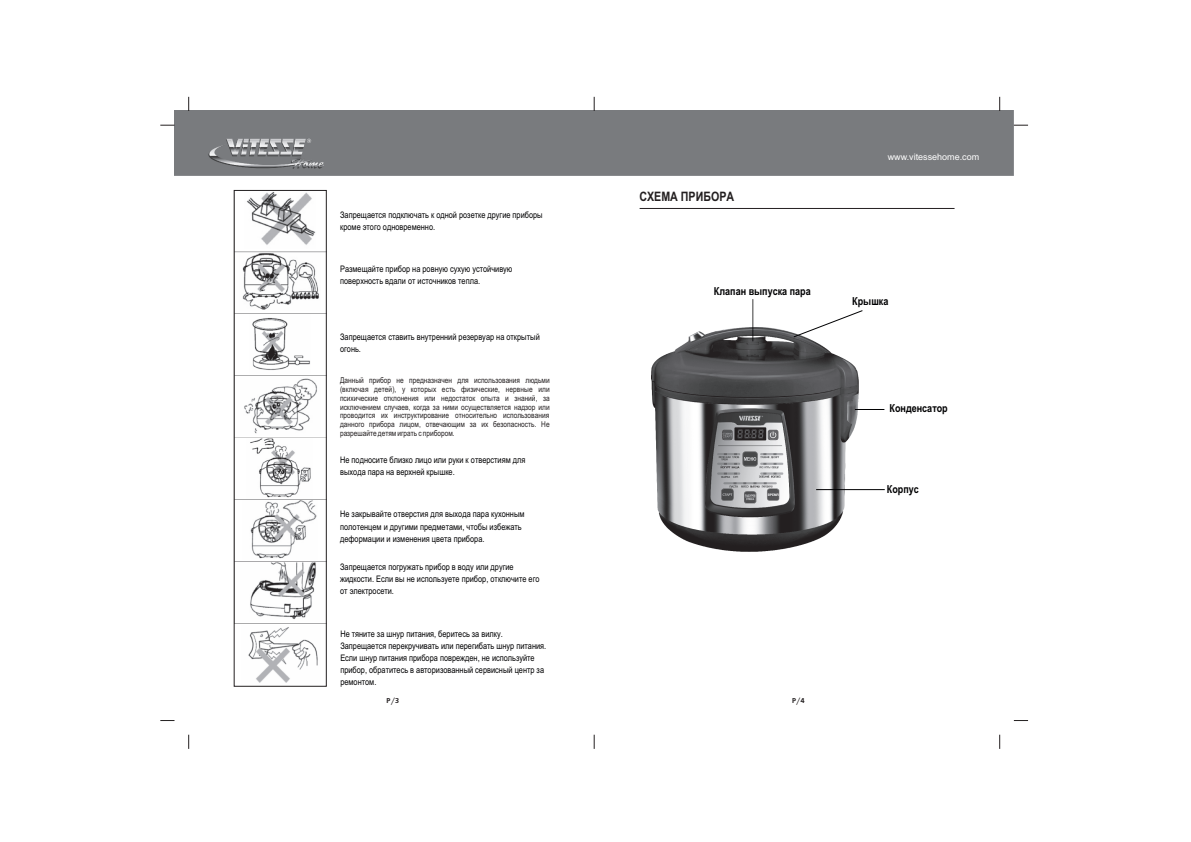
<style>
.page{position:relative;width:1191px;height:842px;background:#fff}
.page>*{position:absolute;margin:0;border:0;box-sizing:border-box;transform-origin:0 0}
.t1{font:700 13px "Arial Narrow";color:#231f20}
.t2{font:700 11px "Arial Narrow";color:#000002}
.t3{font:9px/12.1px "Arial Narrow";color:#000002}
.t4{font:9px "Arial";color:#fff}
.t5{font:8px/8.8px "Arial Narrow";color:#231f20;text-align:justify}
.t6{font:7px "Ukrainian Free Set";color:#231f20}
</style>
<div class="page">
<img style="left:651px;top:328px;width:207px;height:223px">
<div style="left:174px;top:110px;width:840px;height:66px;background:#797b7e"></div>
<svg style="left:160px;top:125px;width:14px;height:1px"></svg>
<svg style="left:188px;top:97px;width:1px;height:14px"></svg>
<svg style="left:1014px;top:125px;width:14px;height:1px"></svg>
<svg style="left:999px;top:97px;width:1px;height:14px"></svg>
<svg style="left:594px;top:97px;width:1px;height:14px"></svg>
<svg style="left:160px;top:720px;width:14px;height:1px"></svg>
<svg style="left:188px;top:735px;width:1px;height:14px"></svg>
<svg style="left:1014px;top:720px;width:14px;height:1px"></svg>
<svg style="left:999px;top:735px;width:1px;height:14px"></svg>
<svg style="left:594px;top:735px;width:1px;height:14px"></svg>
<hr style="left:639px;top:208px;width:315px;height:1px;background:#231f20">
<img style="left:236px;top:192px;width:89px;height:432px">
<img style="left:248px;top:627px;width:70px;height:56px">
<div style="left:234px;top:190px;width:93px;height:497px;border:1px solid #231f20"></div>
<svg style="left:793px;top:310px;width:70px;height:28px"></svg>
<svg style="left:855px;top:409px;width:29px;height:1px"></svg>
<hr style="left:816px;top:489px;width:68px;height:1px;background:#000002">
<hr style="left:752px;top:299px;width:1px;height:42px;background:#000002">
<p class="t3" style="left:340px;top:209px;width:204px">Запрещается подключать к одной розетке другие приборы кроме этого одновременно.</p>
<p class="t3" style="left:340px;top:263px;width:174px">Размещайте прибор на ровную сухую устойчивую поверхность вдали от источников тепла.</p>
<p class="t3" style="left:340px;top:331px;width:201px">Запрещается ставить внутренний резервуар на открытый огонь.</p>
<p class="t5" style="left:340px;top:377px;width:211px">Данный прибор не предназначен для использования людьми (включая детей), у которых есть физические, нервные или психические отклонения или недостаток опыта и знаний, за исключением случаев, когда за ними осуществляется надзор или проводится их инструктирование относительно использования данного прибора лицом, отвечающим за их безопасность. Не разрешайте детямиграть с прибором.</p>
<p class="t3" style="left:340px;top:455px;width:187px">Не подносите близко лицо или руки к отверстиям для выхода пара на верхней крышке.</p>
<p class="t3" style="left:340px;top:509px;width:186px">Не закрывайте отверстия для выхода пара кухонным полотенцем и другими предметами, чтобы избежать деформации и изменения цвета прибора.</p>
<p class="t3" style="left:340px;top:561px;width:201px">Запрещается погружать прибор в воду или другие жидкости. Если вы не используете прибор, отключите его от электросети.</p>
<h1 class="t1" style="left:639px;top:191px;width:96px">СХЕМА ПРИБОРА</h1>
<p class="t2" style="left:714px;top:287px;width:98px">Клапан выпуска пара</p>
<p class="t3" style="left:340px;top:628px;width:207px">Не тяните за шнур питания, беритесь за вилку.<br>Запрещается перекручивать или перегибать шнур питания.<br>Если шнур питания прибора поврежден, не используйте прибор, обратитесь в авторизованный сервисный центр за ремонтом.</p>
<p class="t6" style="left:386px;top:698px;width:14px">P/3</p>
<p class="t6" style="left:792px;top:698px;width:14px">P/4</p>
<p class="t4" style="left:887px;top:153px;width:93px">www.vitessehome.com</p>
<p class="t2" style="left:852px;top:297px;width:38px">Крышка</p>
<p class="t2" style="left:889px;top:404px;width:60px">Конденсатор</p>
<p class="t2" style="left:887px;top:485px;width:34px">Корпус</p>
</div>
